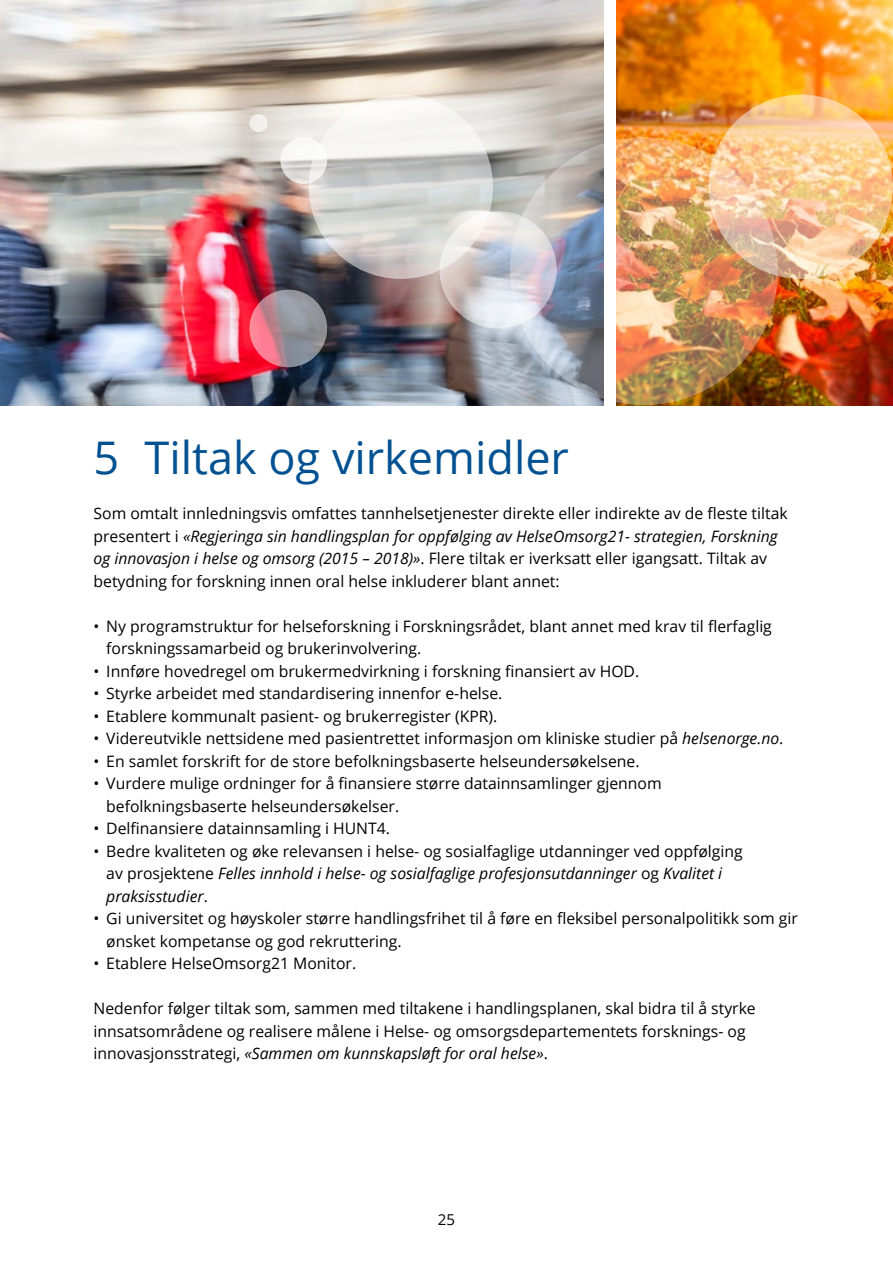
<style>
.page{position:relative;width:893px;height:1263px;background:#fff}
.page>*{position:absolute;margin:0;border:0;box-sizing:border-box;transform-origin:0 0}
.t1{font:45px "Open Sans";color:#005191}
.t2{font:15.75px/22.5px "Open Sans";color:#000}
.t3{font:15px "Open Sans";color:#000}
.s1{font-style:italic}
</style>
<div class="page">
<img style="left:0;top:0;width:604px;height:405px">
<img style="left:617px;top:0;width:276px;height:405px">
<img style="left:510px;top:137px;width:268px;height:268px;border-radius:50%">
<svg style="left:440px;top:211px;width:117px;height:117px"></svg>
<svg style="left:309px;top:95px;width:184px;height:184px"></svg>
<svg style="left:249px;top:290px;width:78px;height:77px"></svg>
<svg style="left:280px;top:137px;width:47px;height:47px"></svg>
<div style="left:249px;top:114px;width:19px;height:18px;background:#f1efec;border-radius:50%"></div>
<svg style="left:709px;top:95px;width:184px;height:184px"></svg>
<p class="t1" style="left:94px;top:426px;width:477px">5 Tiltak og virkemidler</p>
<p class="t2" style="left:94px;top:502px;width:696px">Som omtalt innledningsvis omfattes tannhelsetjenester direkte eller indirekte av de fleste tiltak presentert i <span class="s1">«Regjeringa sin handlingsplan for oppfølging av HelseOmsorg21- strategien, Forskning og innovasjon i helse og omsorg (2015 – 2018)»</span>. Flere tiltak er iverksatt eller igangsatt. Tiltak av betydning for forskning innen oral helse inkluderer blant annet:</p>
<p class="t2" style="left:106px;top:614px;width:667px;text-indent:-13px">• Ny programstruktur for helseforskning i Forskningsrådet, blant annet med krav til flerfaglig forskningssamarbeid og brukerinvolvering.</p>
<p class="t2" style="left:94px;top:659px;width:547px">• Innføre hovedregel om brukermedvirkning i forskning finansiert av HOD.</p>
<p class="t2" style="left:94px;top:682px;width:410px">• Styrke arbeidet med standardisering innenfor e-helse.</p>
<p class="t2" style="left:94px;top:704px;width:405px">• Etablere kommunalt pasient- og brukerregister (KPR).</p>
<p class="t2" style="left:94px;top:727px;width:691px">• Videreutvikle nettsidene med pasientrettet informasjon om kliniske studier på <span class="s1">helsenorge.no</span>.</p>
<p class="t2" style="left:94px;top:749px;width:548px">• En samlet forskrift for de store befolkningsbaserte helseundersøkelsene.</p>
<p class="t2" style="left:106px;top:772px;width:557px;text-indent:-13px">• Vurdere mulige ordninger for å finansiere større datainnsamlinger gjennom befolkningsbaserte helseundersøkelser.</p>
<p class="t2" style="left:94px;top:817px;width:298px">• Delfinansiere datainnsamling i HUNT4.</p>
<p class="t2" style="left:106px;top:839px;width:638px;text-indent:-13px">• Bedre kvaliteten og øke relevansen i helse- og sosialfaglige utdanninger ved oppfølging av prosjektene <span class="s1">Felles innhold i helse- og sosialfaglige profesjonsutdanninger</span> og <span class="s1">Kvalitet i praksisstudier</span>.</p>
<p class="t2" style="left:106px;top:907px;width:693px;text-indent:-13px">• Gi universitet og høyskoler større handlingsfrihet til å føre en fleksibel personalpolitikk som gir ønsket kompetanse og god rekruttering.</p>
<p class="t2" style="left:94px;top:952px;width:264px">• Etablere HelseOmsorg21 Monitor.</p>
<p class="t2" style="left:94px;top:997px;width:664px">Nedenfor følger tiltak som, sammen med tiltakene i handlingsplanen, skal bidra til å styrke innsatsområdene og realisere målene i Helse- og omsorgsdepartementets forsknings- og innovasjonsstrategi, <span class="s1">«Sammen om kunnskapsløft for oral helse»</span>.</p>
<p class="t3" style="left:438px;top:1209px;width:19px">25</p>
</div>
